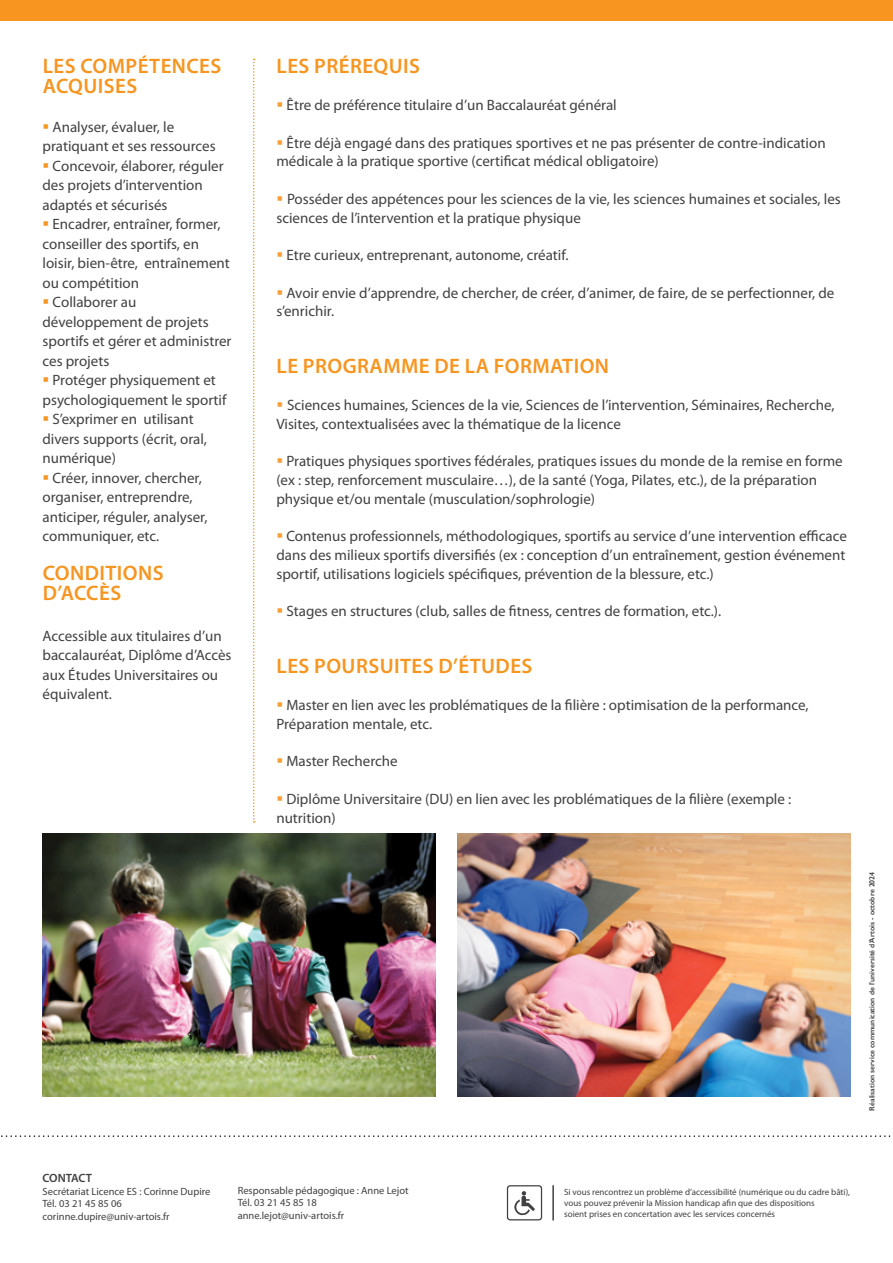
<style>
.page{position:relative;width:893px;height:1263px;background:#fff}
.page>*{position:absolute;margin:0;border:0;box-sizing:border-box;transform-origin:0 0}
.t1{font:600 21px/19.5px "Myriad Pro";letter-spacing:.02em;color:#f79520}
.t2{font:15px/19.5px "Myriad Pro";color:#414042}
.t3{font:600 12px "Myriad Pro";letter-spacing:-.01em;color:#414042}
.t4{font:10.5px/12.6px "Myriad Pro";color:#414042}
.t5{font:9px/10.8px "Myriad Pro";color:#414042}
.t6{font:600 7.5px "Gill Sans";color:#414042}
.s1{color:#f79520}
.s2{color:#f99e37}
</style>
<div class="page">
<div style="left:0;top:0;width:893px;height:20px;background:#f79520"></div>
<svg style="left:253px;top:59px;width:2px;height:764px"></svg>
<img style="left:43px;top:834px;width:393px;height:263px">
<img style="left:457px;top:834px;width:393px;height:262px">
<svg style="left:1px;top:1135px;width:890px;height:2px"></svg>
<svg style="left:507px;top:1185px;width:35px;height:35px"></svg>
<hr style="left:552px;top:1185px;width:2px;height:35px;background:#414042">
<h1 class="t1" style="left:43px;top:56px;width:180px">LES COMPÉTENCES<br>ACQUISES</h1>
<p class="t2" style="left:43px;top:117px;width:175px"><span class="s1">▪</span> Analyser, évaluer, le pratiquant et ses ressources</p>
<p class="t2" style="left:43px;top:156px;width:183px"><span class="s1">▪</span> Concevoir, élaborer, réguler des projets d’intervention adaptés et sécurisés</p>
<p class="t2" style="left:43px;top:214px;width:189px"><span class="s1">▪</span> Encadrer, entraîner, former, conseiller des sportifs, en loisir, bien-être, entraînement ou compétition</p>
<p class="t2" style="left:43px;top:292px;width:191px"><span class="s1">▪</span> Collaborer au développement de projets sportifs et gérer et administrer ces projets</p>
<p class="t2" style="left:43px;top:370px;width:185px"><span class="s1">▪</span> Protéger physiquement et psychologiquement le sportif</p>
<p class="t2" style="left:43px;top:409px;width:166px"><span class="s1">▪</span> S’exprimer en utilisant divers supports (écrit, oral, numérique)</p>
<p class="t2" style="left:43px;top:468px;width:166px"><span class="s1">▪</span> Créer, innover, chercher, organiser, entreprendre, anticiper, réguler, analyser, communiquer, etc.</p>
<h1 class="t1" style="left:43px;top:563px;width:122px">CONDITIONS<br>D’ACCÈS</h1>
<p class="t2" style="left:43px;top:626px;width:191px">Accessible aux titulaires d’un baccalauréat, Diplôme d’Accès aux Études Universitaires ou équivalent.</p>
<h1 class="t1" style="left:277px;top:55px;width:145px">LES PRÉREQUIS</h1>
<p class="t2" style="left:276px;top:95px;width:342px"><span class="s2">▪</span> Être de préférence titulaire d’un Baccalauréat général</p>
<p class="t2" style="left:276px;top:133px;width:551px;line-height:18.8px"><span class="s2">▪</span> Être déjà engagé dans des pratiques sportives et ne pas présenter de contre-indication médicale à la pratique sportive (certificat médical obligatoire)</p>
<p class="t2" style="left:276px;top:189px;width:566px;line-height:18.8px"><span class="s2">▪</span> Posséder des appétences pour les sciences de la vie, les sciences humaines et sociales, les sciences de l’intervention et la pratique physique</p>
<p class="t2" style="left:276px;top:245px;width:294px"><span class="s2">▪</span> Etre curieux, entreprenant, autonome, créatif.</p>
<p class="t2" style="left:276px;top:283px;width:560px;line-height:18.8px"><span class="s2">▪</span> Avoir envie d’apprendre, de chercher, de créer, d’animer, de faire, de se perfectionner, de s’enrichir.</p>
<h1 class="t1" style="left:277px;top:355px;width:334px">LE PROGRAMME DE LA FORMATION</h1>
<p class="t2" style="left:276px;top:395px;width:560px;line-height:18.8px"><span class="s2">▪</span> Sciences humaines, Sciences de la vie, Sciences de l’intervention, Séminaires, Recherche,<br>Visites, contextualisées avec la thématique de la licence</p>
<p class="t2" style="left:276px;top:452px;width:568px;line-height:18.8px"><span class="s2">▪</span> Pratiques physiques sportives fédérales, pratiques issues du monde de la remise en forme (ex : step, renforcement musculaire…), de la santé (Yoga, Pilates, etc.), de la préparation physique et/ou mentale (musculation/sophrologie)</p>
<p class="t2" style="left:276px;top:527px;width:572px;line-height:18.8px;text-align:justify"><span class="s2">▪</span> Contenus professionnels, méthodologiques, sportifs au service d’une intervention efficace dans des milieux sportifs diversifiés (ex : conception d’un entraînement, gestion événement sportif, utilisations logiciels spécifiques, prévention de la blessure, etc.)</p>
<p class="t2" style="left:276px;top:601px;width:446px"><span class="s2">▪</span> Stages en structures (club, salles de fitness, centres de formation, etc.).</p>
<h1 class="t1" style="left:277px;top:655px;width:257px">LES POURSUITES D’ÉTUDES</h1>
<p class="t2" style="left:276px;top:695px;width:534px;line-height:18.8px"><span class="s2">▪</span> Master en lien avec les problématiques de la filière : optimisation de la performance,<br>Préparation mentale, etc.</p>
<p class="t2" style="left:276px;top:751px;width:123px"><span class="s2">▪</span> Master Recherche</p>
<p class="t2" style="left:276px;top:789px;width:516px;line-height:18.8px"><span class="s2">▪</span> Diplôme Universitaire (DU) en lien avec les problématiques de la filière (exemple : nutrition)</p>
<p class="t6" style="left:867px;top:1110px;width:240px;rotate:-90deg">Réalisation service communication de l’université d’Artois - octobre 2024</p>
<p class="t3" style="left:43px;top:1170px;width:51px">CONTACT</p>
<p class="t4" style="left:43px;top:1185px;width:169px">Secrétariat Licence ES : Corinne Dupire<br>Tél. 03 21 45 85 06 corinne.dupire@univ-artois.fr</p>
<p class="t4" style="left:238px;top:1183px;width:172px">Responsable pédagogique : Anne Lejot<br>Tél. 03 21 45 85 18 anne.lejot@univ-artois.fr</p>
<p class="t5" style="left:564px;top:1186px;width:287px">Si vous rencontrez un problème d’accessibilité (numérique ou du cadre bâti), vous pouvez prévenir la Mission handicap afin que des dispositions<br>soient prises en concertation avec les services concernés</p>
</div>
